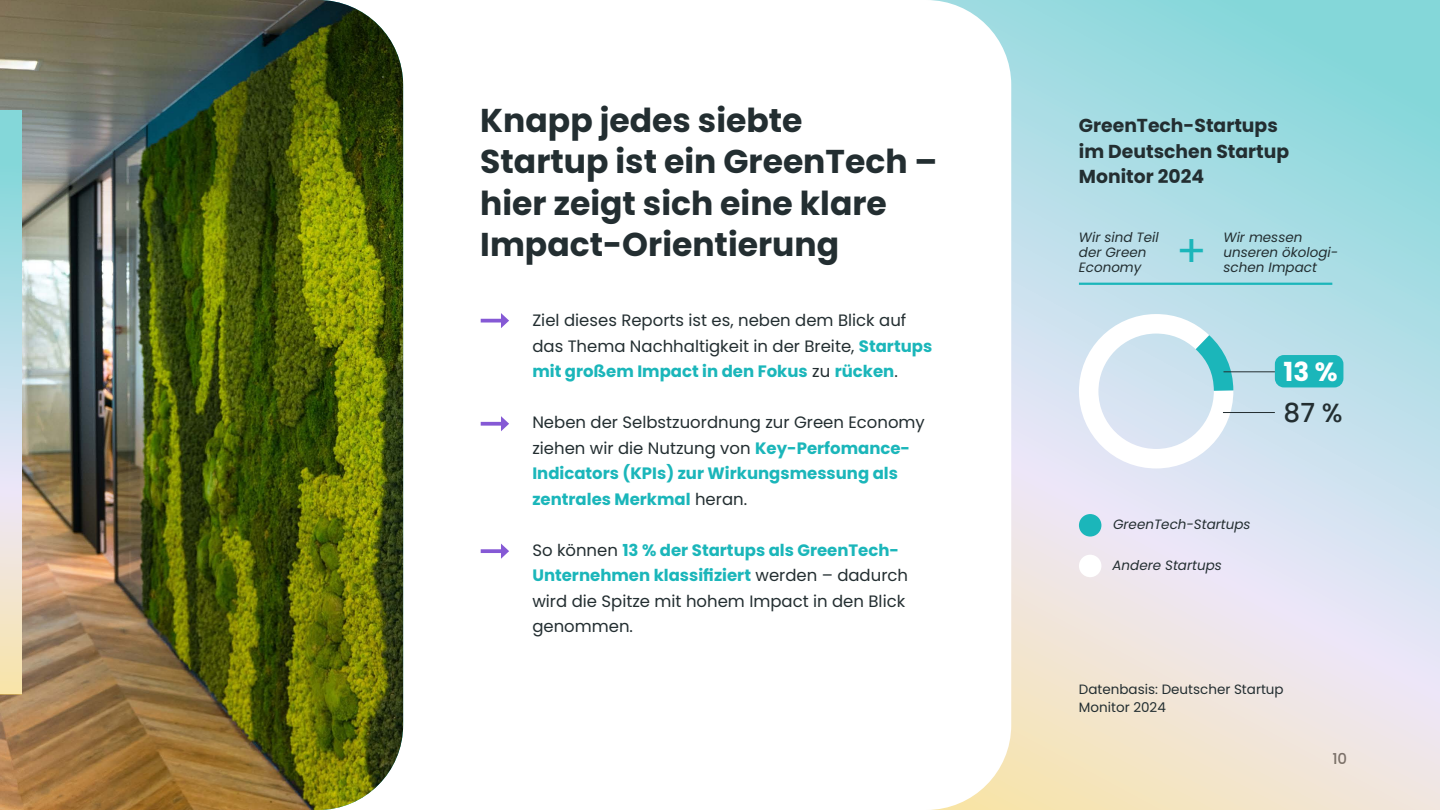
<style>
.page{position:relative;width:1440px;height:810px;background:#fff}
.page>*{position:absolute;margin:0;border:0;box-sizing:border-box;transform-origin:0 0}
.t1{font:45px "Poppins";color:#1bb6ba}
.t2{font:700 33px/41.2px "Poppins";color:#232e31}
.t3{font:700 26.25px "Poppins";color:#fff}
.t4{font:500 26.25px "Poppins";color:#232e31}
.t5{font:700 18.75px/25.5px "Poppins";color:#232e31}
.t6{font:16.5px/25.5px "Poppins";color:#232e31}
.t7{font:700 16.5px/25.5px "Poppins";color:#1bb6ba}
.t8{font:500 15px "Poppins";color:#000}
.t9{font:italic 13.5px/15px "Poppins";color:#232e31}
.t10{font:13.5px/18px "Poppins";color:#232e31}
.s1{font-weight:700;color:#1bb6ba}
.s2{font-weight:400;color:#232e31}
</style>
<div class="page">
<svg style="left:935px;top:0;width:505px;height:810px;background:#c7e0e3"></svg>
<div style="left:147px;top:0;width:864px;height:810px;background:#fff;border-radius:85px"></div>
<img style="left:0;top:0;width:403px;height:810px">
<svg style="left:481px;top:319px;width:20px;height:4px"></svg>
<svg style="left:501px;top:313px;width:8px;height:15px"></svg>
<svg style="left:481px;top:422px;width:20px;height:4px"></svg>
<svg style="left:501px;top:416px;width:8px;height:15px"></svg>
<svg style="left:481px;top:549px;width:20px;height:4px"></svg>
<svg style="left:501px;top:544px;width:8px;height:15px"></svg>
<svg style="left:0;top:111px;width:21px;height:583px;background:#c7e0de"></svg>
<div style="left:1079px;top:514px;width:22px;height:23px;background:#1bb6ba;border-radius:50%"></div>
<div style="left:1079px;top:555px;width:22px;height:22px;background:#fff;border-radius:50%"></div>
<hr style="left:1079px;top:283px;width:253px;height:2px;background:#1bb6ba">
<svg style="left:1069px;top:304px;width:174px;height:175px"></svg>
<div style="left:1275px;top:355px;width:68px;height:32px;background:#1bb6ba;border-radius:9px"></div>
<hr style="left:1223px;top:412px;width:52px;height:1px;background:#232e31">
<hr style="left:1224px;top:371px;width:51px;height:1px;background:#232e31">
<h2 class="t2" style="left:480px;top:100px;width:459px">Knapp jedes siebte<br>Startup ist ein GreenTech – hier zeigt sich eine klare<br>Impact-Orientierung</h2>
<p class="t6" style="left:532px;top:308px;width:401px">Ziel dieses Reports ist es, neben dem Blick auf das Thema Nachhaltigkeit in der Breite, <span class="s1">Startups mit großem Impact in den Fokus</span> zu <span class="s1">rücken</span>.</p>
<p class="t7" style="left:532px;top:410px;width:394px"><span class="s2">Neben der Selbstzuordnung zur Green Economy ziehen wir die Nutzung von</span> Key-Perfomance-Indicators (KPIs) zur Wirkungsmessung als zentrales Merkmal <span class="s2">heran.</span></p>
<p class="t6" style="left:532px;top:537px;width:377px">So können <span class="s1">13 % der Startups als GreenTech-Unternehmen klassifiziert</span> werden – dadurch wird die Spitze mit hohem Impact in den Blick genommen.</p>
<p class="t5" style="left:1079px;top:113px;width:212px">GreenTech-Startups im Deutschen Startup<br>Monitor 2024</p>
<p class="t9" style="left:1079px;top:229px;width:82px">Wir sind Teil der Green<br>Economy</p>
<p class="t9" style="left:1223px;top:229px;width:116px">Wir messen unseren ökologi-</p>
<h1 class="t1" style="left:1176px;top:225px;width:32px">+</h1>
<p class="t9" style="left:1223px;top:259px;width:95px">schen Impact</p>
<h3 class="t3" style="left:1284px;top:357px;width:56px">13 %</h3>
<h3 class="t4" style="left:1284px;top:398px;width:61px">87 %</h3>
<p class="t9" style="left:1113px;top:517px;width:139px">GreenTech-Startups</p>
<p class="t9" style="left:1113px;top:558px;width:111px">Andere Startups</p>
<p class="t10" style="left:1079px;top:680px;width:206px">Datenbasis: Deutscher Startup<br>Monitor 2024</p>
<p class="t8" style="left:1332px;top:750px;width:16px">10</p>
</div>
